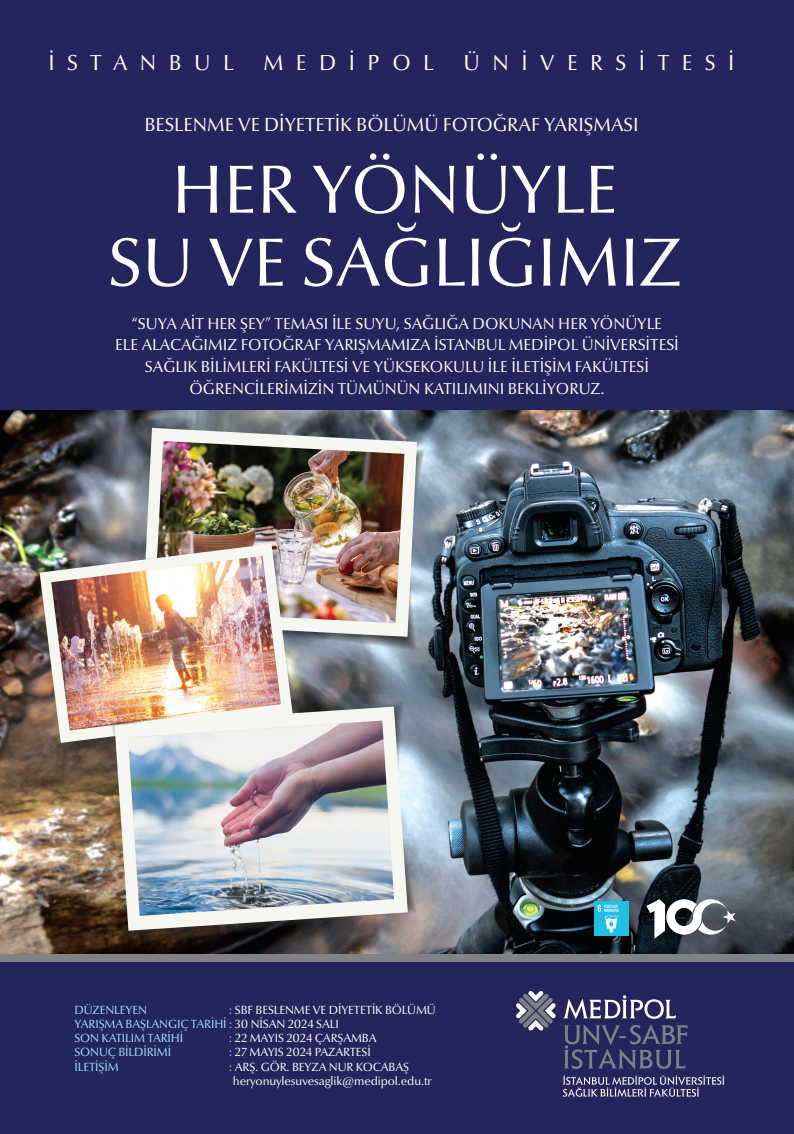
<style>
.page{position:relative;width:794px;height:1134px;background:#fff}
.page>*{position:absolute;margin:0;border:0;box-sizing:border-box;transform-origin:0 0}
.t1{font:68.8px/72.9px "Optima Nova";color:#fff;text-align:center}
.t2{font:21.96px "Optima Nova";letter-spacing:.57em;color:#fff}
.t3{font:19.2px "Optima Nova";color:#fff}
.t4{font:16px/21.6px "Optima Nova";color:#fff;text-align:center}
.t5{font:11.96px/14.3px "Optima Nova";letter-spacing:-.01em;color:#fff}
.t6{font:11.96px "Optima Nova";letter-spacing:-.01em;color:#aae0f9}
.s1{color:#aae0f9}
</style>
<div class="page">
<div style="left:0;top:0;width:793px;height:962px;background:#22265d"></div>
<img style="left:0;top:410px;width:793px;height:544px">
<div style="left:0;top:954px;width:794px;height:180px;background:#22265d"></div>
<div style="left:0;top:954px;width:793px;height:8px;background:#808285"></div>
<svg style="left:516px;top:991px;width:40px;height:40px"></svg>
<svg style="left:563px;top:995px;width:124px;height:74px"></svg>
<svg style="left:563px;top:1075px;width:161px;height:22px"></svg>
<div style="left:594px;top:902px;width:34px;height:34px;background:#1fc0e3"></div>
<svg style="left:597px;top:904px;width:21px;height:29px"></svg>
<svg style="left:646px;top:899px;width:89px;height:40px;background:#83898c"></svg>
<h2 class="t2" style="left:48px;top:50px;width:187px">İSTANBUL</h2>
<h2 class="t2" style="left:263px;top:50px;width:172px">MEDİPOL</h2>
<h2 class="t2" style="left:463px;top:50px;width:272px">ÜNİVERSİTESİ</h2>
<p class="t3" style="left:144px;top:113px;width:496px">BESLENME VE DİYETETİK BÖLÜMÜ FOTOĞRAF YARIŞMASI</p>
<h1 class="t1" style="left:108px;top:154px;width:575px">HER YÖNÜYLE<br>SU VE SAĞLIĞIMIZ</h1>
<p class="t4" style="left:115px;top:313px;width:562px">“SUYA AIT HER ŞEY” TEMASI I LE SUYU, SAĞLIĞA DOKUNAN HER YÖNÜYLE<br>ELE ALACAĞIMIZ FOTOĞRAF YARIŞMAMIZA İSTANBUL MEDI POL ÜNIVERSITESI SAĞLIK BI LI MLERI FAKÜLTESI VE YÜKSEKOKULU I LE İLETIŞI M FAKÜLTESI ÖĞRENCI LERIMIZI N TÜMÜNÜN KATILIMINI BEKLIYORUZ.</p>
<p class="t5" style="left:74px;top:1003px;width:363px;text-indent:154px"><span class="s1">:</span> SBF BESLENME VE DİYETETİK BÖLÜMÜ<br><span class="s1">YARIŞMA BAŞLANGIÇ TARİHİ :</span> 30 NİSAN 2024 SALI<br><span class="s1">SON KATILIM TARİHİ</span></p>
<p class="t6" style="left:74px;top:1003px;width:74px">DÜZENLEYEN</p>
<p class="t5" style="left:229px;top:1031px;width:149px"><span class="s1">:</span> 22 MAYIS 2024 ÇARŞAMBA</p>
<p class="t6" style="left:74px;top:1045px;width:98px">SONUÇ BİLDİRİMİ</p>
<p class="t5" style="left:229px;top:1045px;width:143px"><span class="s1">:</span> 27 MAYIS 2024 PAZARTESİ</p>
<p class="t6" style="left:74px;top:1060px;width:46px">İLETİŞİM</p>
<p class="t5" style="left:233px;top:1060px;width:200px;text-indent:-4px"><span class="s1">:</span> ARŞ. GÖR. BEYZA NUR KOCABAŞ heryonuylesuvesaglik@medipol.edu.tr</p>
</div>
